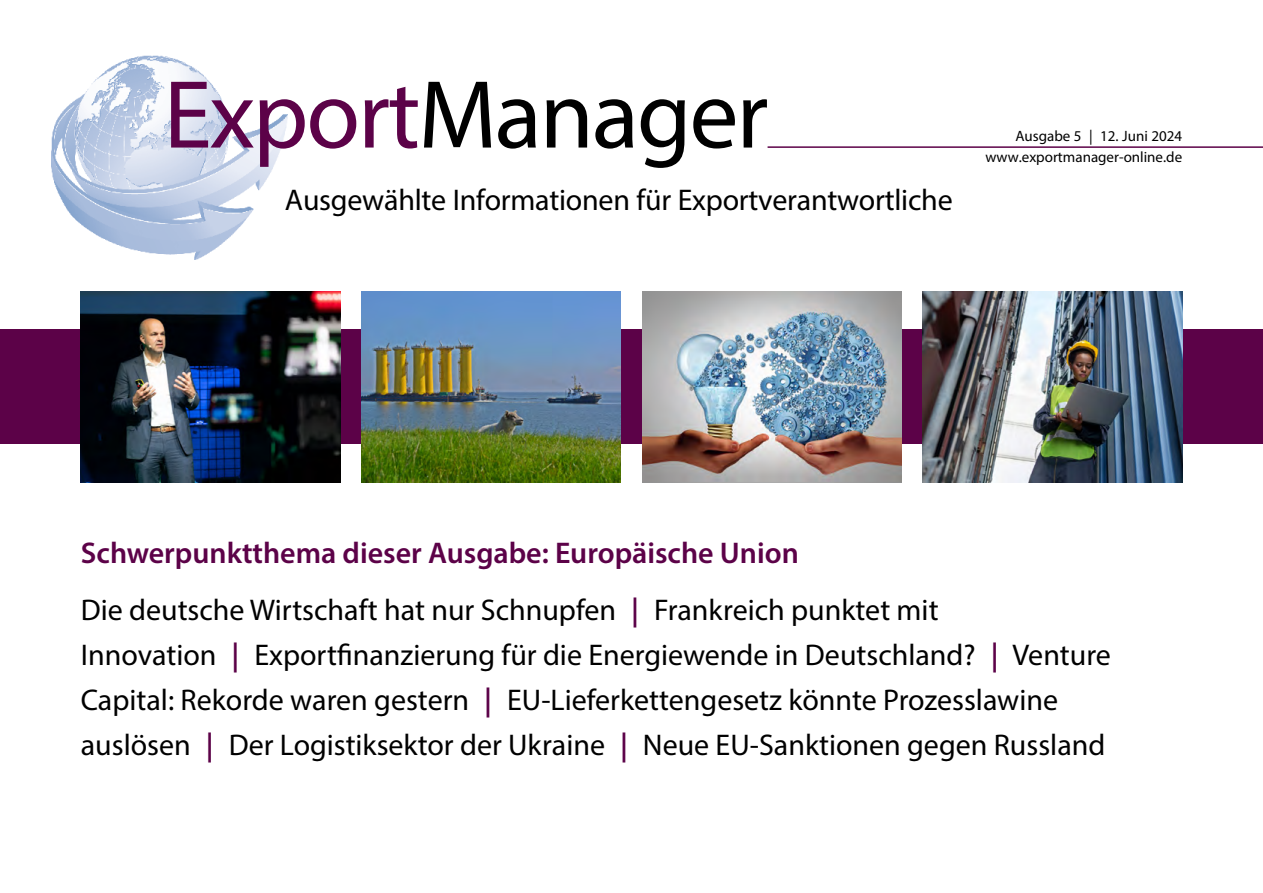
<style>
.page{position:relative;width:1263px;height:893px;background:#fff}
.page>*{position:absolute;margin:0;border:0;box-sizing:border-box;transform-origin:0 0}
.t1{font:97.5px "Myriad Pro";letter-spacing:-.02em;color:#000}
.t2{font:30px/45px "Myriad Pro";color:#000}
.t3{font:15px "Myriad Pro";color:#000}
.s1{color:#5c0248}
.s2{font-weight:600;color:#5c0248}
</style>
<div class="page">
<img style="left:51px;top:55px;width:237px;height:205px">
<hr style="left:767px;top:146px;width:496px;height:2px;background:#5c0248">
<div style="left:0;top:330px;width:1263px;height:114px;background:#5c0248"></div>
<img style="left:81px;top:291px;width:259px;height:192px">
<img style="left:642px;top:291px;width:259px;height:192px">
<img style="left:361px;top:291px;width:260px;height:192px">
<img style="left:923px;top:291px;width:259px;height:192px">
<h1 class="t1" style="left:164px;top:55px;width:606px"><span class="s1">Export</span>Manager</h1>
<p class="t2" style="left:285px;top:177px;width:669px">Ausgewählte Informationen für Exportverantwortliche</p>
<p class="t3" style="left:1015px;top:127px;width:168px">Ausgabe 5 | 12. Juni 2024</p>
<p class="t3" style="left:985px;top:148px;width:198px">www.exportmanager-online.de</p>
<p class="t2" style="left:81px;top:523px;width:859px;line-height:57.8px"><span class="s2">Schwerpunktthema dieser Ausgabe: Europäische Union<br></span>Die deutsche Wirtschaft hat nur Schnupfen <span class="s2">|</span> Frankreich punktet mit</p>
<p class="t2" style="left:81px;top:632px;width:1031px">Innovation <span class="s2">|</span> Exportfinanzierung für die Energiewende in Deutschland? <span class="s2">|</span> Venture<br>Capital: Rekorde waren gestern <span class="s2">|</span> EU-Lieferkettengesetz könnte Prozesslawine auslösen <span class="s2">|</span> Der Logistiksektor der Ukraine <span class="s2">|</span> Neue EU-Sanktionen gegen Russland</p>
</div>
